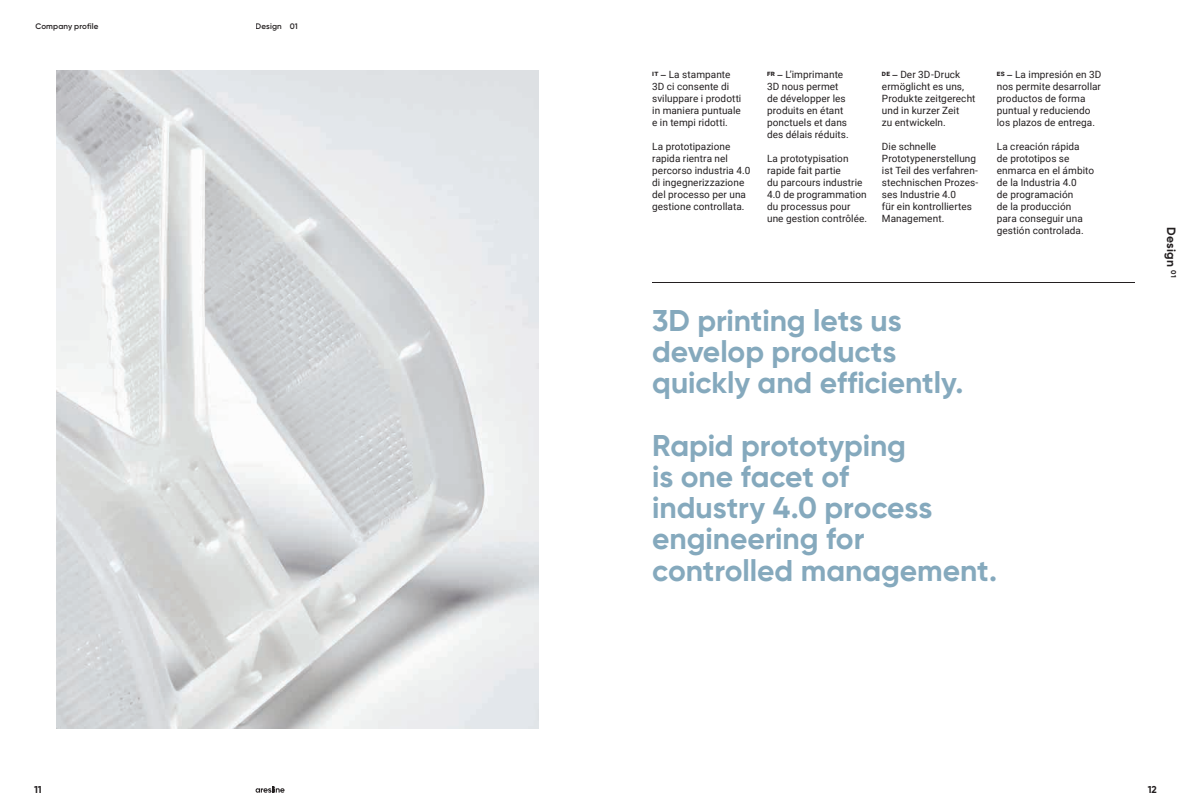
<style>
.page{position:relative;width:1191px;height:808px;background:#fff}
.page>*{position:absolute;margin:0;border:0;box-sizing:border-box;transform-origin:0 0}
.t1{font:700 30px/31.3px "Gilroy";letter-spacing:-.005em;color:#85a9bd}
.t2{font:700 12px "Gilroy";letter-spacing:.02em;color:#231f20}
.t3{font:10px/12px "Roboto";letter-spacing:.005em;color:#231f20}
.t4{font:700 10px "Gilroy";color:#231f20}
.t5{font:600 8px "Gilroy";letter-spacing:.015em;color:#231f20}
.s1{font-weight:700;font-size:7.5px}
</style>
<div class="page">
<hr style="left:651px;top:283px;width:483px;height:1px;background:#231f20">
<img style="left:57px;top:71px;width:482px;height:658px">
<svg style="left:255px;top:786px;width:29px;height:7px"></svg>
<p class="t5" style="left:35px;top:21px;width:65px">Company profile</p>
<p class="t5" style="left:255px;top:21px;width:44px">Design 01</p>
<p class="t3" style="left:652px;top:68px;width:91px"><sup>it</sup> <span class="s1">—</span> La stampante<br>3D ci consente di sviluppare i prodotti in maniera puntuale e in tempi ridotti.</p>
<p class="t3" style="left:652px;top:140px;width:100px">La prototipazione rapida rientra nel percorso industria 4.0 di ingegnerizzazione del processo per una gestione controllata.</p>
<p class="t3" style="left:767px;top:68px;width:83px"><sup>fr</sup> <span class="s1">—</span> L’imprimante<br>3D nous permet de développer les produits en étant ponctuels et dans des délais réduits.</p>
<p class="t3" style="left:767px;top:152px;width:101px">La prototypisation rapide fait partie<br>du parcours industrie<br>4.0 de programmation du processus pour une gestion contrôlée.</p>
<p class="t3" style="left:882px;top:68px;width:95px"><sup>de</sup> <span class="s1">—</span> Der 3D-Druck ermöglicht es uns,<br>Produkte zeitgerecht und in kurzer Zeit<br>zu entwickeln.</p>
<p class="t3" style="left:882px;top:140px;width:98px">Die schnelle<br>Prototypenerstellung ist Teil des verfahren&shy;stechnischen Prozes&shy;ses Industrie 4.0<br>für ein kontrolliertes<br>Management.</p>
<p class="t3" style="left:996px;top:68px;width:106px"><sup>es</sup> <span class="s1">—</span> La impresión en 3D nos permite desarrollar productos de forma puntual y reduciendo los plazos de entrega.</p>
<p class="t3" style="left:996px;top:140px;width:99px">La creación rápida<br>de prototipos se enmarca en el ámbito de la Industria 4.0<br>de programación<br>de la producción<br>para conseguir una gestión controlada.</p>
<h1 class="t1" style="left:652px;top:304px;width:313px">3D printing lets us develop products quickly and efficiently.</h1>
<h1 class="t1" style="left:652px;top:429px;width:346px">Rapid prototyping<br>is one facet of<br>industry 4.0 process engineering for controlled management.</h1>
<p class="t2" style="left:1178px;top:227px;width:52px;rotate:90deg">Design <sup>01</sup></p>
<p class="t4" style="left:34px;top:783px;width:9px">11</p>
<p class="t4" style="left:1147px;top:783px;width:11px">12</p>
</div>
